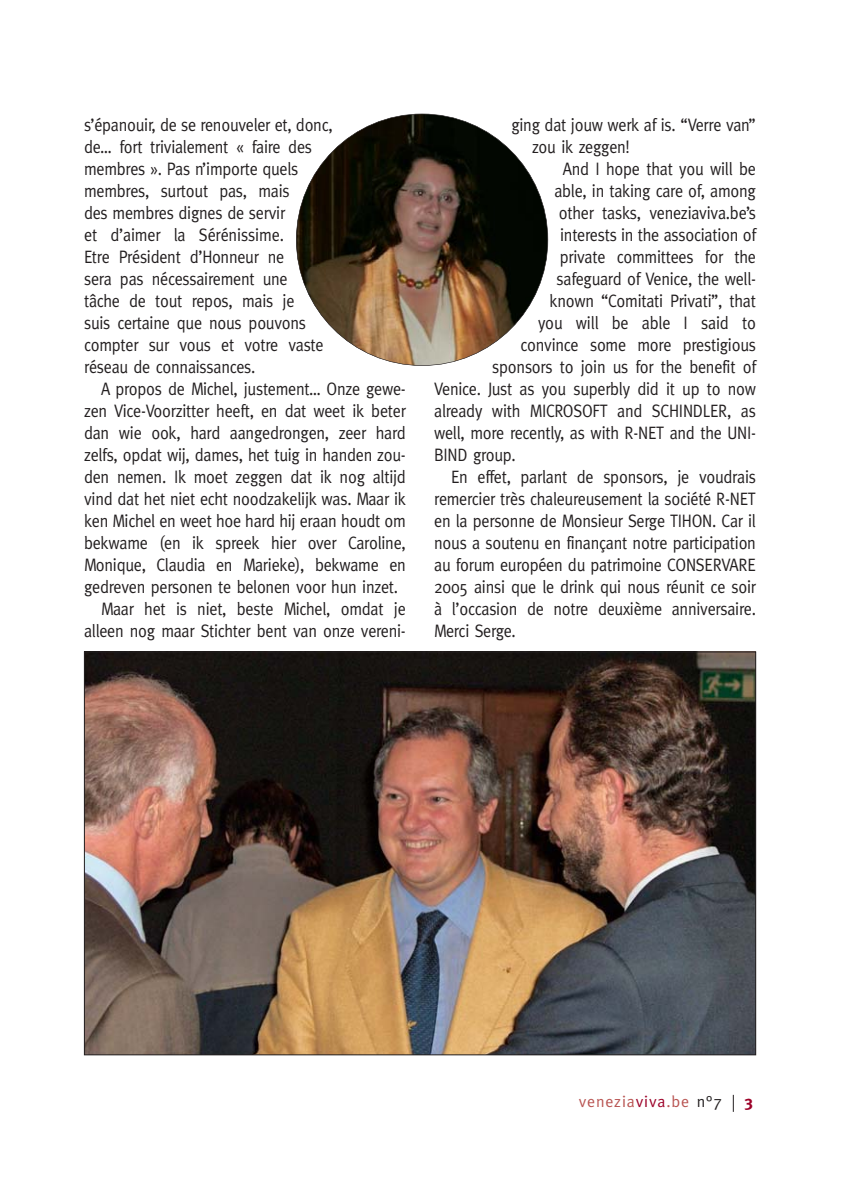
<style>
.page{position:relative;width:842px;height:1191px;background:#fff}
.page>*{position:absolute;margin:0;border:0;box-sizing:border-box;transform-origin:0 0}
.t1{font:18px/22px "Meta";letter-spacing:-.015em;color:#231f20;scale:.9 1}
.t2{font:16px "Meta";letter-spacing:.055em;color:#b95553}
.t3{font:700 16px "Meta";color:#9d0229}
.s1{color:#9d0229}
.s2{color:#231f20}
</style>
<div class="page">
<svg style="left:733px;top:1094px;width:1px;height:17px"></svg>
<img style="left:86px;top:653px;width:668px;height:400px">
<img style="left:296px;top:114px;width:252px;height:251px;border-radius:50%">
<p class="t1" style="left:84px;top:115px;width:278px">s’épanouir, de se renouveler et, donc, de… fort trivialement « faire des membres ». Pas n’importe quels membres, surtout pas, mais<br>des membres dignes de servir<br>et d’aimer la Sérénissime.<br>Etre Président d’Honneur ne<br>sera pas nécessairement une<br>tâche de tout repos, mais je<br>suis certaine que nous pouvons compter sur vous et votre vaste réseau de connaissances.</p>
<p class="t1" style="left:101px;top:379px;width:340px">A propos de Michel, justement… Onze gewe-</p>
<p class="t1" style="left:84px;top:401px;width:359px">zen Vice-Voorzitter heeft, en dat weet ik beter</p>
<p class="t1" style="left:84px;top:423px;width:359px">dan wie ook, hard aangedrongen, zeer hard</p>
<p class="t1" style="left:84px;top:445px;width:359px">zelfs, opdat wij, dames, het tuig in handen zou-</p>
<p class="t1" style="left:84px;top:467px;width:359px">den nemen. Ik moet zeggen dat ik nog altijd</p>
<p class="t1" style="left:84px;top:489px;width:359px">vind dat het niet echt noodzakelijk was. Maar ik</p>
<p class="t1" style="left:84px;top:511px;width:359px">ken Michel en weet hoe hard hij eraan houdt om</p>
<p class="t1" style="left:84px;top:533px;width:359px">bekwame (en ik spreek hier over Caroline,</p>
<p class="t1" style="left:84px;top:555px;width:359px">Monique, Claudia en Marieke), bekwame en</p>
<p class="t1" style="left:84px;top:577px;width:350px">gedreven personen te belonen voor hun inzet.</p>
<p class="t1" style="left:101px;top:599px;width:340px">Maar het is niet, beste Michel, omdat je</p>
<p class="t1" style="left:84px;top:621px;width:359px">alleen nog maar Stichter bent van onze vereni-</p>
<p class="t1" style="left:532px;top:115px;width:250px;text-indent:-21px">ging dat jouw werk af is. “Verre van” zou ik zeggen!</p>
<p class="t1" style="left:563px;top:159px;width:216px">And I hope that you will be</p>
<p class="t1" style="left:554px;top:181px;width:225px">able, in taking care of, among</p>
<p class="t1" style="left:559px;top:203px;width:220px">other tasks, veneziaviva.be’s</p>
<p class="t1" style="left:560px;top:225px;width:219px">interests in the association of</p>
<p class="t1" style="left:560px;top:247px;width:220px">private committees for the</p>
<p class="t1" style="left:556px;top:269px;width:223px">safeguard of Venice, the well-</p>
<p class="t1" style="left:550px;top:291px;width:231px">known “Comitati Privati”, that</p>
<p class="t1" style="left:538px;top:313px;width:244px">you will be able I said to</p>
<p class="t1" style="left:520px;top:335px;width:263px">convince some more prestigious</p>
<p class="t1" style="left:492px;top:357px;width:294px">sponsors to join us for the benefit of</p>
<p class="t1" style="left:434px;top:379px;width:359px">Venice. Just as you superbly did it up to now</p>
<p class="t1" style="left:434px;top:401px;width:359px">already with MICROSOFT and SCHINDLER, as</p>
<p class="t1" style="left:434px;top:423px;width:359px">well, more recently, as with R-NET and the UNI-</p>
<p class="t1" style="left:434px;top:445px;width:92px">BIND group.</p>
<p class="t1" style="left:451px;top:467px;width:340px">En effet, parlant de sponsors, je voudrais</p>
<p class="t1" style="left:434px;top:489px;width:359px">remercier très chaleureusement la société R-NET</p>
<p class="t1" style="left:434px;top:511px;width:359px">en la personne de Monsieur Serge TIHON. Car il</p>
<p class="t1" style="left:434px;top:533px;width:359px">nous a soutenu en finançant notre participation</p>
<p class="t1" style="left:434px;top:555px;width:359px">au forum européen du patrimoine CONSERVARE</p>
<p class="t1" style="left:434px;top:577px;width:359px">2005 ainsi que le drink qui nous réunit ce soir</p>
<p class="t1" style="left:434px;top:599px;width:359px">à l’occasion de notre deuxième anniversaire.</p>
<p class="t1" style="left:434px;top:621px;width:92px">Merci Serge.</p>
<p class="t2" style="left:579px;top:1096px;width:145px">venezia<span class="s1">viva</span>.be <span class="s2">n°7</span></p>
<p class="t3" style="left:745px;top:1095px;width:10px">3</p>
</div>
